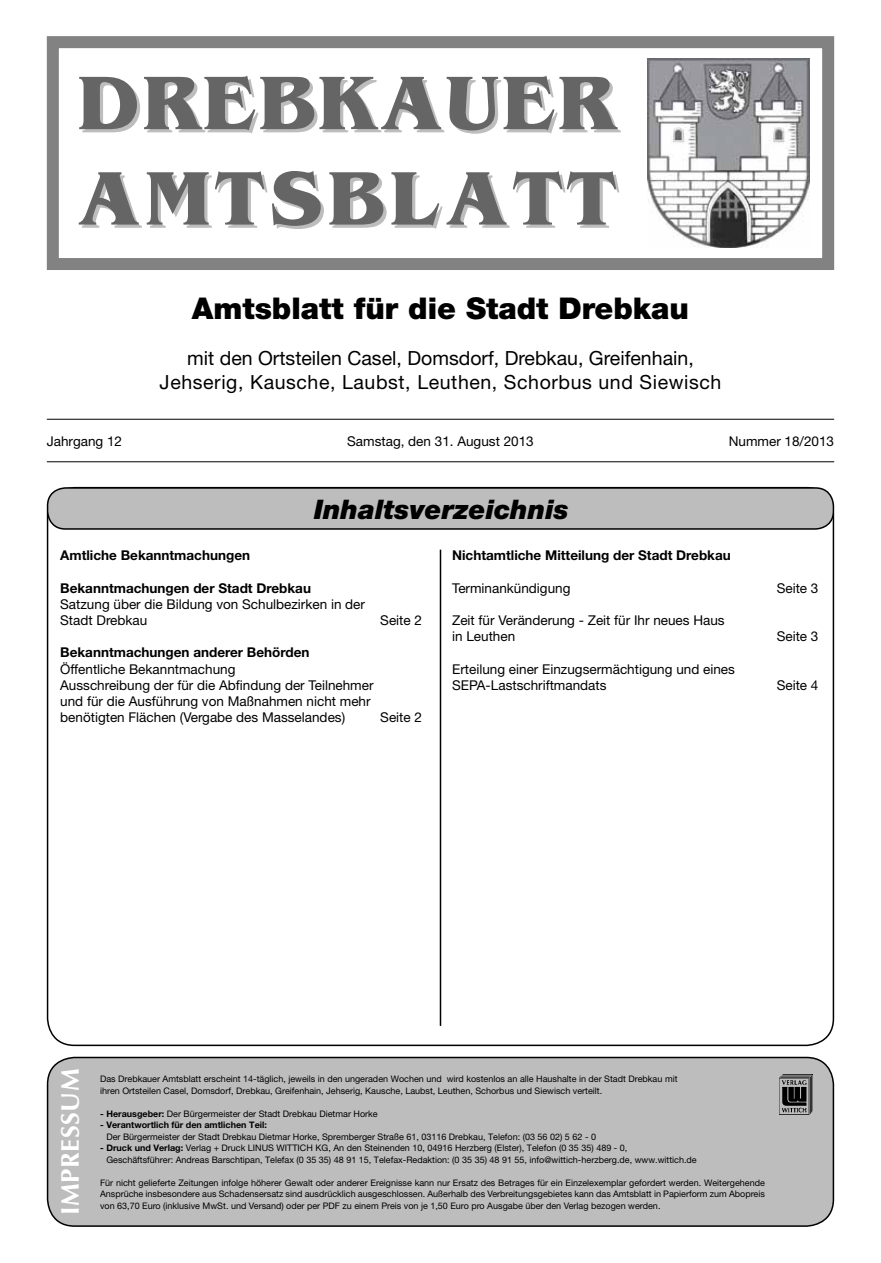
<style>
.page{position:relative;width:881px;height:1263px;background:#fff}
.page>*{position:absolute;margin:0;border:0;box-sizing:border-box;transform-origin:0 0}
.t1{font:700 79.5px/95.4px "Benguiat";letter-spacing:.06em;color:#656565}
.t2{font:900 30px "Helvetica Neue LT";color:#000}
.t3{font:italic 900 27px "Helvetica Neue LT";color:#000}
.t4{font:700 25.5px "Optima LT";letter-spacing:.025em;color:#fff}
.t5{font:19.5px/23.4px "Helvetica Neue LT";letter-spacing:.015em;color:#000;text-align:center}
.t6{font:13.5px/16.2px "Helvetica Neue LT";color:#000}
.t7{font:700 13.5px "Helvetica Neue LT";color:#000}
.t8{font:9px/11.6px "Helvetica Neue LT";color:#000}
.t9{font:700 9px "Helvetica Neue LT";color:#000}
.s1{font-weight:700}
</style>
<div class="page">
<hr style="left:47px;top:419px;width:786px;height:1px;background:#000">
<hr style="left:47px;top:461px;width:786px;height:1px;background:#000">
<img style="left:647px;top:59px;width:162px;height:189px">
<div style="left:47px;top:36px;width:786px;height:234px;border:12px solid #828282"></div>
<div style="left:48px;top:488px;width:785px;height:41px;background:#bdbdbd;border-radius:18px"></div>
<div style="left:47px;top:487px;width:786px;height:43px;border:2px solid #000;border-radius:18px"></div>
<hr style="left:439px;top:550px;width:2px;height:476px;background:#000">
<div style="left:48px;top:1057px;width:785px;height:169px;background:#bdbdbd;border-radius:27px"></div>
<div style="left:47px;top:1057px;width:786px;height:170px;border:2px solid #000;border-radius:27px"></div>
<img style="left:779px;top:1075px;width:33px;height:40px">
<h1 class="t1" style="left:78px;top:63px;width:539px">DREBKAUER<br>AMTSBLATT</h1>
<h2 class="t2" style="left:192px;top:297px;width:498px">Amtsblatt für die Stadt Drebkau</h2>
<h3 class="t5" style="left:159px;top:349px;width:563px">mit den Ortsteilen Casel, Domsdorf, Drebkau, Greifenhain,<br>Jehserig, Kausche, Laubst, Leuthen, Schorbus und Siewisch</h3>
<h3 class="t6" style="left:47px;top:434px;width:77px">Jahrgang 12</h3>
<h3 class="t6" style="left:347px;top:434px;width:188px">Samstag, den 31. August 2013</h3>
<h3 class="t6" style="left:728px;top:434px;width:107px">Nummer 18/2013</h3>
<h3 class="t3" style="left:314px;top:492px;width:256px">Inhaltsverzeichnis</h3>
<h3 class="t7" style="left:60px;top:550px;width:191px">Amtliche Bekanntmachungen</h3>
<h3 class="t7" style="left:60px;top:583px;width:252px">Bekanntmachungen der Stadt Drebkau</h3>
<h3 class="t6" style="left:60px;top:597px;width:306px">Satzung über die Bildung von Schulbezirken in der<br>Stadt Drebkau</h3>
<h3 class="t6" style="left:380px;top:614px;width:43px">Seite 2</h3>
<h3 class="t7" style="left:60px;top:648px;width:251px">Bekanntmachungen anderer Behörden</h3>
<h3 class="t6" style="left:60px;top:662px;width:315px">Öffentliche Bekanntmachung<br>Ausschreibung der für die Abfindung der Teilnehmer und für die Ausführung von Maßnahmen nicht mehr benötigten Flächen (Vergabe des Masselandes)</h3>
<h3 class="t6" style="left:380px;top:711px;width:43px">Seite 2</h3>
<h3 class="t7" style="left:452px;top:550px;width:280px">Nichtamtliche Mitteilung der Stadt Drebkau</h3>
<h3 class="t6" style="left:452px;top:581px;width:120px">Terminankündigung</h3>
<h3 class="t6" style="left:776px;top:581px;width:43px">Seite 3</h3>
<h3 class="t6" style="left:452px;top:614px;width:274px">Zeit für Veränderung - Zeit für Ihr neues Haus in Leuthen</h3>
<h3 class="t6" style="left:776px;top:630px;width:43px">Seite 3</h3>
<h3 class="t6" style="left:452px;top:662px;width:284px">Erteilung einer Einzugsermächtigung und eines<br>SEPA-Lastschriftmandats</h3>
<h3 class="t6" style="left:776px;top:678px;width:43px">Seite 4</h3>
<h3 class="t4" style="left:55px;top:1215px;width:148px;rotate:-90deg">IMPRESSUM</h3>
<p class="t8" style="left:100px;top:1074px;width:578px">Das Drebkauer Amtsblatt erscheint 14-täglich, jeweils in den ungeraden Wochen und wird kostenlos an alle Haushalte in der Stadt Drebkau mit ihren Ortsteilen Casel, Domsdorf, Drebkau, Greifenhain, Jehserig, Kausche, Laubst, Leuthen, Schorbus und Siewisch verteilt.</p>
<p class="t8" style="left:100px;top:1109px;width:279px"><span class="s1">- Herausgeber:</span> Der Bürgermeister der Stadt Drebkau Dietmar Horke</p>
<p class="t9" style="left:100px;top:1122px;width:168px">- Verantwortlich für den amtlichen Teil:</p>
<p class="t8" style="left:106px;top:1132px;width:491px">Der Bürgermeister der Stadt Drebkau Dietmar Horke, Spremberger Straße 61, 03116 Drebkau, Telefon: (03 56 02) 5 62 - 0</p>
<p class="t8" style="left:106px;top:1143px;width:591px;text-indent:-6px"><span class="s1">- Druck und Verlag:</span> Verlag + Druck LINUS WITTICH KG, An den Steinenden 10, 04916 Herzberg (Elster), Telefon (0 35 35) 489 - 0,<br>Geschäftsführer: Andreas Barschtipan, Telefax (0 35 35) 48 91 15, Telefax-Redaktion: (0 35 35) 48 91 55, info@wittich-herzberg.de, www.wittich.de</p>
<p class="t8" style="left:100px;top:1178px;width:666px;text-align:justify">Für nicht gelieferte Zeitungen infolge höherer Gewalt oder anderer Ereignisse kann nur Ersatz des Betrages für ein Einzelexemplar gefordert werden. Weitergehende Ansprüche insbesondere aus Schadensersatz sind ausdrücklich ausgeschlossen. Außerhalb des Verbreitungsgebietes kann das Amtsblatt in Papierform zum Abopreis von 63,70 Euro (inklusive MwSt. und Versand) oder per PDF zu einem Preis von je 1,50 Euro pro Ausgabe über den Verlag bezogen werden.</p>
</div>
